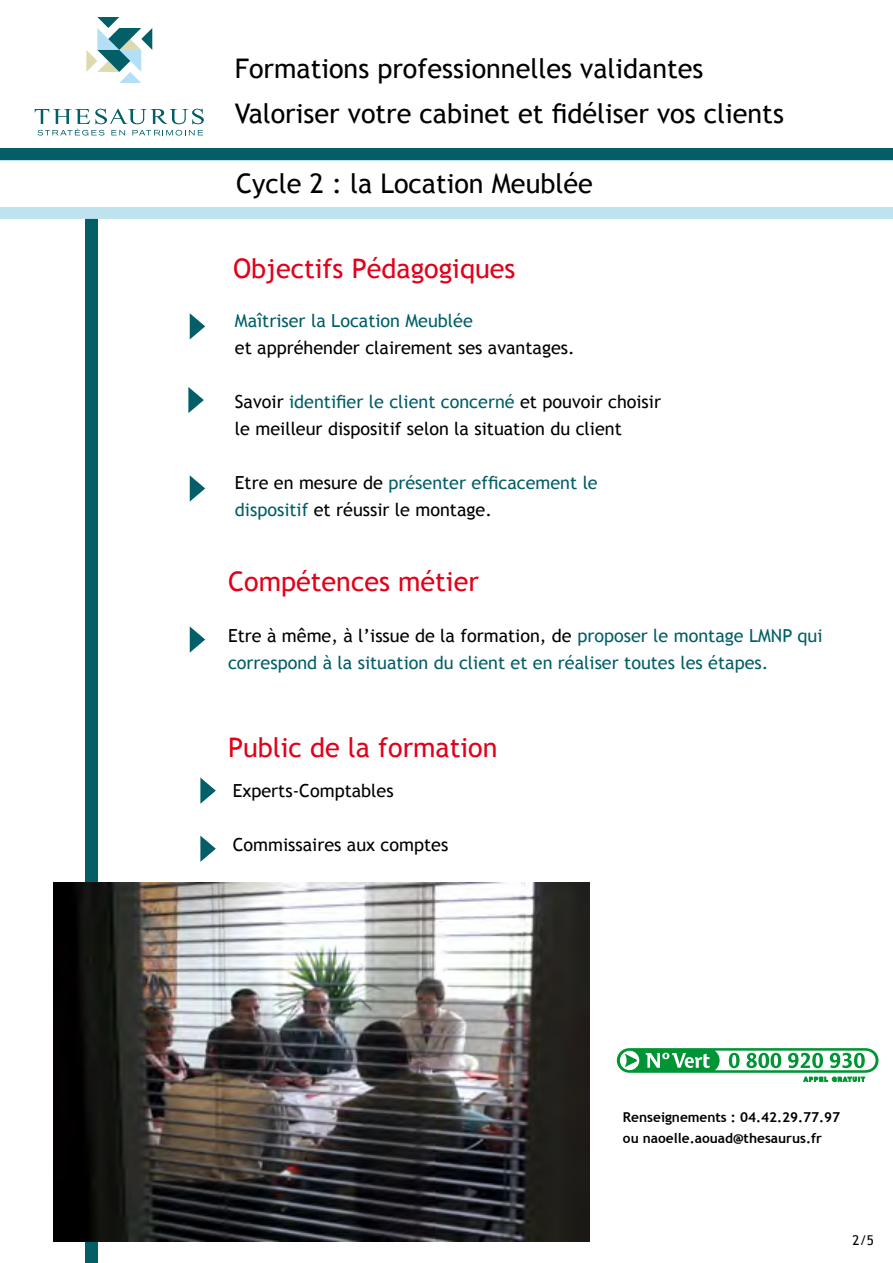
<style>
.page{position:relative;width:893px;height:1263px;background:#fff}
.page>*{position:absolute;margin:0;border:0;box-sizing:border-box;transform-origin:0 0}
.t1{font:27px/45px "Trebuchet MS";color:#000}
.t2{font:27px "Trebuchet MS";color:#e2001a}
.t3{font:18px/27px "Trebuchet MS";color:#000}
.t4{font:18px/27px "Trebuchet MS";color:#025e67}
.t5{font:700 13.65px/21px "Trebuchet MS";color:#000}
.t6{font:13.5px "Trebuchet MS";color:#000}
.s1{color:#025e67}
.s2{color:#000}
</style>
<div class="page">
<div style="left:85px;top:189px;width:13px;height:1074px;background:#025e67"></div>
<svg style="left:190px;top:313px;width:15px;height:26px"></svg>
<svg style="left:188px;top:387px;width:16px;height:26px"></svg>
<svg style="left:190px;top:475px;width:15px;height:27px"></svg>
<svg style="left:617px;top:1048px;width:261px;height:33px"></svg>
<img style="left:53px;top:883px;width:536px;height:359px">
<svg style="left:200px;top:777px;width:16px;height:27px"></svg>
<svg style="left:200px;top:836px;width:16px;height:26px"></svg>
<svg style="left:190px;top:626px;width:15px;height:27px"></svg>
<svg style="left:0;top:160px;width:893px;height:59px"></svg>
<div style="left:0;top:149px;width:893px;height:11px;background:#025e67"></div>
<svg style="left:86px;top:17px;width:66px;height:66px"></svg>
<svg style="left:35px;top:109px;width:169px;height:27px"></svg>
<h1 class="t1" style="left:235px;top:46px;width:550px">Formations professionnelles validantes<br>Valoriser votre cabinet et fidéliser vos clients</h1>
<h1 class="t1" style="left:236px;top:161px;width:358px">Cycle 2 : la Location Meublée</h1>
<h1 class="t2" style="left:233px;top:253px;width:284px">Objectifs Pédagogiques</h1>
<p class="t4" style="left:235px;top:307px;width:239px">Maîtriser la Location Meublée</p>
<p class="t3" style="left:235px;top:334px;width:341px">et appréhender clairement ses avantages.</p>
<p class="t3" style="left:235px;top:388px;width:428px">Savoir <span class="s1">identifier le client concerné</span> et pouvoir choisir le meilleur dispositif selon la situation du client</p>
<p class="t3" style="left:235px;top:469px;width:364px">Etre en mesure de <span class="s1">présenter efficacement le dispositif</span> et réussir le montage.</p>
<h1 class="t2" style="left:228px;top:565px;width:252px">Compétences métier</h1>
<p class="t4" style="left:228px;top:623px;width:596px"><span class="s2">Etre à même, à l’issue de la formation, de</span> proposer le montage LMNP qui correspond à la situation du client et en réaliser toutes les étapes.</p>
<h1 class="t2" style="left:228px;top:731px;width:271px">Public de la formation</h1>
<p class="t3" style="left:233px;top:777px;width:162px">Experts-Comptables</p>
<p class="t3" style="left:233px;top:831px;width:217px">Commissaires aux comptes</p>
<p class="t5" style="left:623px;top:1107px;width:219px">Renseignements : 04.42.29.77.97 ou naoelle.aouad@thesaurus.fr</p>
<p class="t6" style="left:853px;top:1232px;width:23px">2/5</p>
</div>
